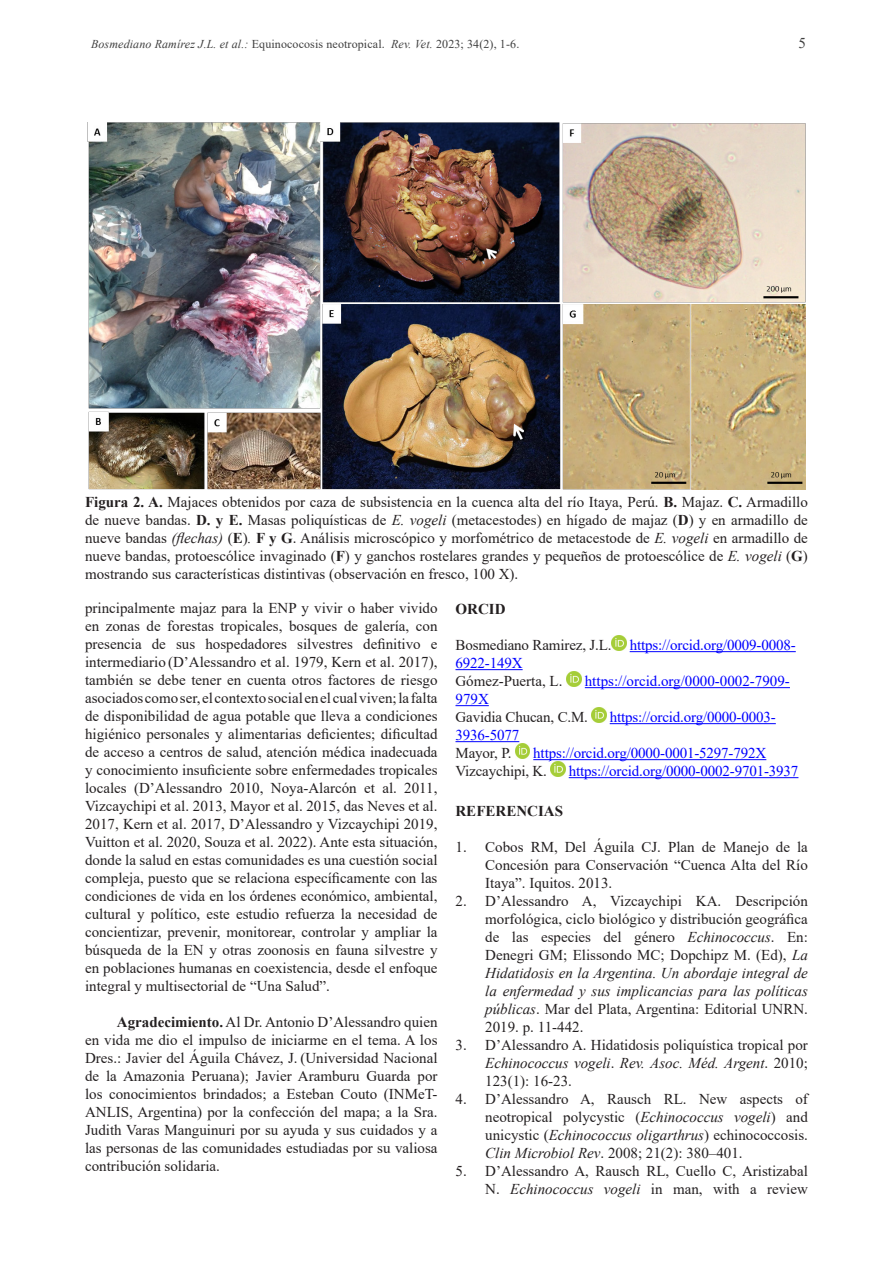
<style>
.page{position:relative;width:893px;height:1263px;background:#fff}
.page>*{position:absolute;margin:0;border:0;box-sizing:border-box;transform-origin:0 0}
.texto_desarrollo{font:15px/18px "Times New Roman";color:#231f20;text-align:justify}
.texto{font:15px/18px "Times New Roman";color:#231f20;text-align:justify}
.texto-2{font:15px/18px "Times New Roman";letter-spacing:-.01em;color:#00f}
.texto-3{font:700 15px "Times New Roman";color:#231f20}
.t1{font:15px "Times New Roman";color:#3f3f3f}
.t2{font:12px "Times New Roman";letter-spacing:.01em;color:#3f3f3f}
.s1{font-style:italic}
.s2{font-weight:700}
.s3{color:#231f20}
</style>
<div class="page">
<img style="left:88px;top:123px;width:717px;height:366px">
<hr style="left:630px;top:651px;width:166px;height:1px;background:#00f">
<hr style="left:455px;top:669px;width:68px;height:1px;background:#00f">
<hr style="left:585px;top:687px;width:205px;height:1px;background:#00f">
<hr style="left:455px;top:705px;width:34px;height:1px;background:#00f">
<hr style="left:610px;top:723px;width:166px;height:1px;background:#00f">
<hr style="left:455px;top:741px;width:64px;height:1px;background:#00f">
<hr style="left:533px;top:759px;width:233px;height:1px;background:#00f">
<hr style="left:569px;top:777px;width:229px;height:1px;background:#00f">
<img style="left:611px;top:635px;width:15px;height:15px">
<img style="left:566px;top:671px;width:15px;height:15px">
<img style="left:591px;top:707px;width:15px;height:15px">
<img style="left:515px;top:743px;width:15px;height:15px">
<img style="left:550px;top:761px;width:15px;height:15px">
<p class="t2" style="left:91px;top:36px;width:430px"><span class="s1">Bosmediano Ramírez J.L. et al.:</span> Equinococosis neotropical. <span class="s1">Rev. Vet.</span> 2023; 34(2), 1-6.</p>
<p class="t1" style="left:798px;top:33px;width:9px">5</p>
<p class="texto" style="left:85px;top:493px;width:724px"><span class="s2">Figura 2. A.</span> Majaces obtenidos por caza de subsistencia en la cuenca alta del río Itaya, Perú. <span class="s2">B.</span> Majaz. <span class="s2">C.</span> Armadillo de nueve bandas. <span class="s2">D. y E.</span> Masas poliquísticas de <span class="s1">E. vogeli</span> (metacestodes) en hígado de majaz (<span class="s2">D</span>) y en armadillo de nueve bandas <span class="s1">(flechas)</span> (<span class="s2">E</span>)<span class="s1">.</span> <span class="s2">F y G</span>. Análisis microscópico y morfométrico de metacestode de <span class="s1">E. vogeli</span> en armadillo de nueve bandas, protoescólice invaginado (<span class="s2">F</span>) y ganchos rostelares grandes y pequeños de protoescólice de <span class="s1">E. vogeli</span> (<span class="s2">G</span>) mostrando sus características distintivas (observación en fresco, 100 X).</p>
<p class="texto_desarrollo" style="left:85px;top:599px;width:354px">principalmente majaz para la ENP y vivir o haber vivido en zonas de forestas tropicales, bosques de galería, con presencia de sus hospedadores silvestres definitivo e intermediario (D’Alessandro et al. 1979, Kern et al. 2017), también se debe tener en cuenta otros factores de riesgo asociados como ser, el contexto social en el cual viven; la falta de disponibilidad de agua potable que lleva a condiciones higiénico personales y alimentarias deficientes; dificultad de acceso a centros de salud, atención médica inadecuada y conocimiento insuficiente sobre enfermedades tropicales locales (D’Alessandro 2010, Noya-Alarcón et al. 2011, Vizcaychipi et al. 2013, Mayor et al. 2015, das Neves et al.<br>2017, Kern et al. 2017, D’Alessandro y Vizcaychipi 2019, Vuitton et al. 2020, Souza et al. 2022). Ante esta situación, donde la salud en estas comunidades es una cuestión social compleja, puesto que se relaciona específicamente con las condiciones de vida en los órdenes económico, ambiental, cultural y político, este estudio refuerza la necesidad de concientizar, prevenir, monitorear, controlar y ampliar la búsqueda de la EN y otras zoonosis en fauna silvestre y en poblaciones humanas en coexistencia, desde el enfoque integral y multisectorial de “Una Salud”.</p>
<p class="texto_desarrollo" style="left:85px;top:1013px;width:354px;text-indent:32px"><span class="s2">Agradecimiento.</span> Al Dr. Antonio D’Alessandro quien en vida me dio el impulso de iniciarme en el tema. A los Dres.: Javier del Águila Chávez, J. (Universidad Nacional de la Amazonia Peruana); Javier Aramburu Guarda por los conocimientos brindados; a Esteban Couto (INMeT-ANLIS, Argentina) por la confección del mapa; a la Sra.<br>Judith Varas Manguinuri por su ayuda y sus cuidados y a las personas de las comunidades estudiadas por su valiosa contribución solidaria.</p>
<p class="texto-3" style="left:455px;top:598px;width:51px">ORCID</p>
<p class="texto-2" style="left:455px;top:635px;width:342px"><span class="s3">Bosmediano Ramirez, J.L.</span> https://orcid.org/0009-0008-<br>6922-149X</p>
<p class="texto" style="left:455px;top:671px;width:109px">Gómez-Puerta, L.</p>
<p class="texto-2" style="left:585px;top:671px;width:207px">https://orcid.org/0000-0002-7909-</p>
<p class="texto-2" style="left:455px;top:689px;width:35px">979X</p>
<p class="texto" style="left:455px;top:707px;width:134px">Gavidia Chucan, C.M.</p>
<p class="texto-2" style="left:610px;top:707px;width:168px">https://orcid.org/0000-0003-</p>
<p class="texto-2" style="left:455px;top:725px;width:65px">3936-5077</p>
<p class="texto" style="left:455px;top:743px;width:58px">Mayor, P.</p>
<p class="texto-2" style="left:533px;top:743px;width:235px">https://orcid.org/0000-0001-5297-792X</p>
<p class="texto" style="left:455px;top:761px;width:93px">Vizcaychipi, K.</p>
<p class="texto-2" style="left:569px;top:761px;width:231px">https://orcid.org/0000-0002-9701-3937</p>
<p class="texto-3" style="left:455px;top:800px;width:109px">REFERENCIAS</p>
<p class="texto_desarrollo" style="left:485px;top:837px;width:324px;text-indent:-30px">1. Cobos RM, Del Águila CJ. Plan de Manejo de la Concesión para Conservación “Cuenca Alta del Río Itaya”. Iquitos. 2013.</p>
<p class="texto_desarrollo" style="left:485px;top:891px;width:324px;text-indent:-30px">2. D’Alessandro A, Vizcaychipi KA. Descripción morfológica, ciclo biológico y distribución geográfica de las especies del género <span class="s1">Echinococcus</span>. En:<br>Denegri GM; Elissondo MC; Dopchipz M. (Ed), <span class="s1">La Hidatidosis en la Argentina. Un abordaje integral de la enfermedad y sus implicancias para las políticas públicas</span>. Mar del Plata, Argentina: Editorial UNRN.<br>2019. p. 11-442.</p>
<p class="texto_desarrollo" style="left:485px;top:1035px;width:324px;text-indent:-30px">3. D’Alessandro A. Hidatidosis poliquística tropical por <span class="s1">Echinococcus vogeli</span>. <span class="s1">Rev. Asoc. Méd. Argent</span>. 2010; 123(1): 16-23.</p>
<p class="texto_desarrollo" style="left:485px;top:1089px;width:324px;text-indent:-30px">4. D’Alessandro A, Rausch RL. New aspects of neotropical polycystic (<span class="s1">Echinococcus vogeli</span>) and unicystic (<span class="s1">Echinococcus oligarthrus</span>) echinococcosis.<br><span class="s1">Clin Microbiol Rev</span>. 2008; 21(2): 380–401.</p>
<p class="texto_desarrollo" style="left:455px;top:1161px;width:354px;text-align:right">5. D’Alessandro A, Rausch RL, Cuello C, Aristizabal<br>N. <span class="s1">Echinococcus vogeli</span> in man, with a review</p>
</div>
